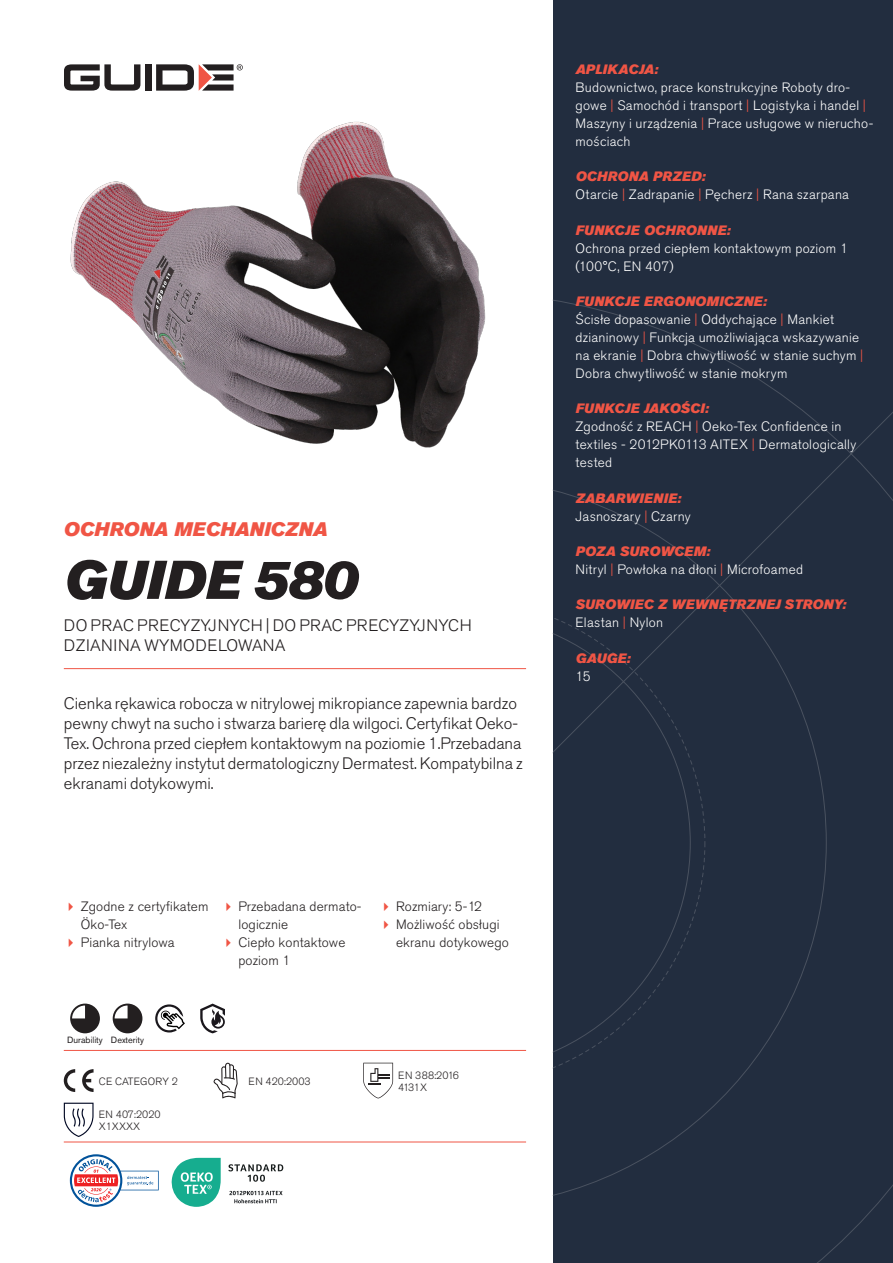
<style>
.page{position:relative;width:893px;height:1263px;background:#fff}
.page>*{position:absolute;margin:0;border:0;box-sizing:border-box;transform-origin:0 0}
.Rubrik{font:italic 54px "Akzidenz Grotesk Pro Super";color:#231f20}
.Överrubrik{font:italic 19.5px "Akzidenz Grotesk Pro Super";letter-spacing:.005em;color:#f05545}
.Ingress{font:300 16.5px/19.8px "Akzidenz Grotesk Pro";color:#231f20}
.Product_-_AltSegment{font:300 16.5px/19.8px "Akzidenz Grotesk Pro";letter-spacing:.01em;color:#231f20}
.Produkt_-_Brödtext{font:300 13.5px/18px "Akzidenz Grotesk Pro";letter-spacing:.02em;color:#fff}
.t1{font:300 13.5px/18px "Akzidenz Grotesk Pro";letter-spacing:.01em;color:#231f20}
.Produkt_-_Namn{font:italic 13.5px "Akzidenz Grotesk Pro Super";letter-spacing:.015em;color:#f05545}
.t2{font:300 10.5px "Akzidenz Grotesk Pro";color:#231f20}
.Produkt_-_Egenskaper{font:9px "Akzidenz Grotesk Pro";color:#231f20}
.s1{color:#f05545}
</style>
<div class="page">
<div style="left:145px;top:64px;width:7px;height:27px;background:#231f20"></div>
<svg style="left:156px;top:64px;width:87px;height:27px"></svg>
<svg style="left:64px;top:64px;width:76px;height:27px"></svg>
<div style="left:553px;top:0;width:340px;height:1263px;background:#222d3f"></div>
<svg style="left:553px;top:300px;width:340px;height:963px"></svg>
<hr style="left:64px;top:1050px;width:462px;height:1px;background:#f05545">
<hr style="left:64px;top:1142px;width:462px;height:1px;background:#f05545">
<svg style="left:70px;top:1003px;width:30px;height:30px"></svg>
<svg style="left:113px;top:1003px;width:29px;height:30px"></svg>
<svg style="left:155px;top:1004px;width:30px;height:28px"></svg>
<svg style="left:200px;top:1003px;width:25px;height:30px"></svg>
<svg style="left:64px;top:1069px;width:11px;height:23px"></svg>
<svg style="left:82px;top:1069px;width:12px;height:23px"></svg>
<svg style="left:214px;top:1063px;width:24px;height:35px"></svg>
<svg style="left:363px;top:1063px;width:30px;height:35px"></svg>
<svg style="left:64px;top:1103px;width:30px;height:34px"></svg>
<svg style="left:70px;top:1154px;width:89px;height:53px"></svg>
<svg style="left:172px;top:1158px;width:49px;height:49px"></svg>
<svg style="left:228px;top:1164px;width:55px;height:18px"></svg>
<svg style="left:229px;top:1191px;width:54px;height:12px"></svg>
<img style="left:70px;top:121px;width:416px;height:327px">
<hr style="left:64px;top:668px;width:462px;height:1px;background:#f05545">
<p class="Överrubrik" style="left:64px;top:517px;width:265px">OCHRONA MECHANICZNA</p>
<p class="Rubrik" style="left:64px;top:545px;width:295px">GUIDE 580</p>
<p class="Product_-_AltSegment" style="left:64px;top:616px;width:409px">DO PRAC PRECYZYJNYCH | DO PRAC PRECYZYJNYCH<br>DZIANINA WYMODELOWANA</p>
<p class="Ingress" style="left:64px;top:694px;width:460px">Cienka rękawica robocza w nitrylowej mikropiance zapewnia bardzo pewny chwyt na sucho i stwarza barierę dla wilgoci. Certyfikat Oeko-Tex. Ochrona przed ciepłem kontaktowym na poziomie 1.Przebadana przez niezależny instytut dermatologiczny Dermatest. Kompatybilna z ekranami dotykowymi.</p>
<p class="t1" style="left:81px;top:897px;width:129px">Zgodne z certyfikatem<br>Öko-Tex</p>
<p class="t1" style="left:81px;top:933px;width:95px">Pianka nitrylowa</p>
<p class="t1" style="left:238px;top:897px;width:125px">Przebadana dermato&shy;logicznie</p>
<p class="t1" style="left:238px;top:933px;width:108px">Ciepło kontaktowe poziom 1</p>
<p class="Produkt_-_Egenskaper" style="left:67px;top:1034px;width:37px">Durability</p>
<p class="Produkt_-_Egenskaper" style="left:111px;top:1034px;width:35px">Dexterity</p>
<p class="t2" style="left:99px;top:1074px;width:81px">CE CATEGORY 2</p>
<p class="t2" style="left:248px;top:1074px;width:64px">EN 420:2003</p>
<p class="t2" style="left:99px;top:1107px;width:63px">EN 407:2020</p>
<p class="t2" style="left:99px;top:1119px;width:43px">X1XXXX</p>
<p class="t1" style="left:396px;top:897px;width:87px">Rozmiary: 5-12</p>
<p class="t1" style="left:396px;top:915px;width:114px">Możliwość obsługi ekranu dotykowego</p>
<p class="t2" style="left:398px;top:1068px;width:62px">EN 388:2016</p>
<p class="t2" style="left:398px;top:1080px;width:30px">4131X</p>
<p class="Produkt_-_Namn" style="left:576px;top:60px;width:84px">APLIKACJA:</p>
<p class="Produkt_-_Brödtext" style="left:576px;top:78px;width:299px">Budownictwo, prace konstrukcyjne Roboty dro&shy;gowe <span class="s1">|</span> Samochód i transport <span class="s1">|</span> Logistyka i handel <span class="s1">| </span>Maszyny i urządzenia <span class="s1">|</span> Prace usługowe w nierucho&shy;mościach</p>
<p class="Produkt_-_Namn" style="left:576px;top:168px;width:131px">OCHRONA PRZED:</p>
<p class="Produkt_-_Brödtext" style="left:576px;top:186px;width:275px">Otarcie <span class="s1">|</span> Zadrapanie <span class="s1">|</span> Pęcherz <span class="s1">|</span> Rana szarpana</p>
<p class="Produkt_-_Namn" style="left:576px;top:221px;width:156px">FUNKCJE OCHRONNE:</p>
<p class="Produkt_-_Brödtext" style="left:576px;top:239px;width:274px">Ochrona przed ciepłem kontaktowym poziom 1 (100°C, EN 407)</p>
<p class="Produkt_-_Namn" style="left:576px;top:292px;width:193px">FUNKCJE ERGONOMICZNE:</p>
<p class="Produkt_-_Brödtext" style="left:576px;top:310px;width:289px">Ścisłe dopasowanie <span class="s1">|</span> Oddychające <span class="s1">|</span> Mankiet dzianinowy <span class="s1">|</span> Funkcja umożliwiająca wskazywanie na ekranie <span class="s1">|</span> Dobra chwytliwość w stanie suchym <span class="s1">| </span>Dobra chwytliwość w stanie mokrym</p>
<p class="Produkt_-_Namn" style="left:576px;top:400px;width:135px">FUNKCJE JAKOŚCI:</p>
<p class="Produkt_-_Brödtext" style="left:576px;top:418px;width:282px">Zgodność z REACH <span class="s1">|</span> Oeko-Tex Confidence in textiles - 2012PK0113 AITEX <span class="s1">|</span> Dermatologically tested</p>
<p class="Produkt_-_Namn" style="left:576px;top:489px;width:107px">ZABARWIENIE:</p>
<p class="Produkt_-_Brödtext" style="left:576px;top:507px;width:117px">Jasnoszary <span class="s1">|</span> Czarny</p>
<p class="Produkt_-_Namn" style="left:576px;top:542px;width:136px">POZA SUROWCEM:</p>
<p class="Produkt_-_Brödtext" style="left:576px;top:560px;width:229px">Nitryl <span class="s1">|</span> Powłoka na dłoni <span class="s1">|</span> Microfoamed</p>
<p class="Produkt_-_Namn" style="left:576px;top:596px;width:272px">SUROWIEC Z WEWNĘTRZNEJ STRONY:</p>
<p class="Produkt_-_Brödtext" style="left:576px;top:614px;width:89px">Elastan <span class="s1">|</span> Nylon</p>
<p class="Produkt_-_Namn" style="left:576px;top:649px;width:56px">GAUGE:</p>
<p class="Produkt_-_Brödtext" style="left:576px;top:667px;width:17px">15</p>
</div>
